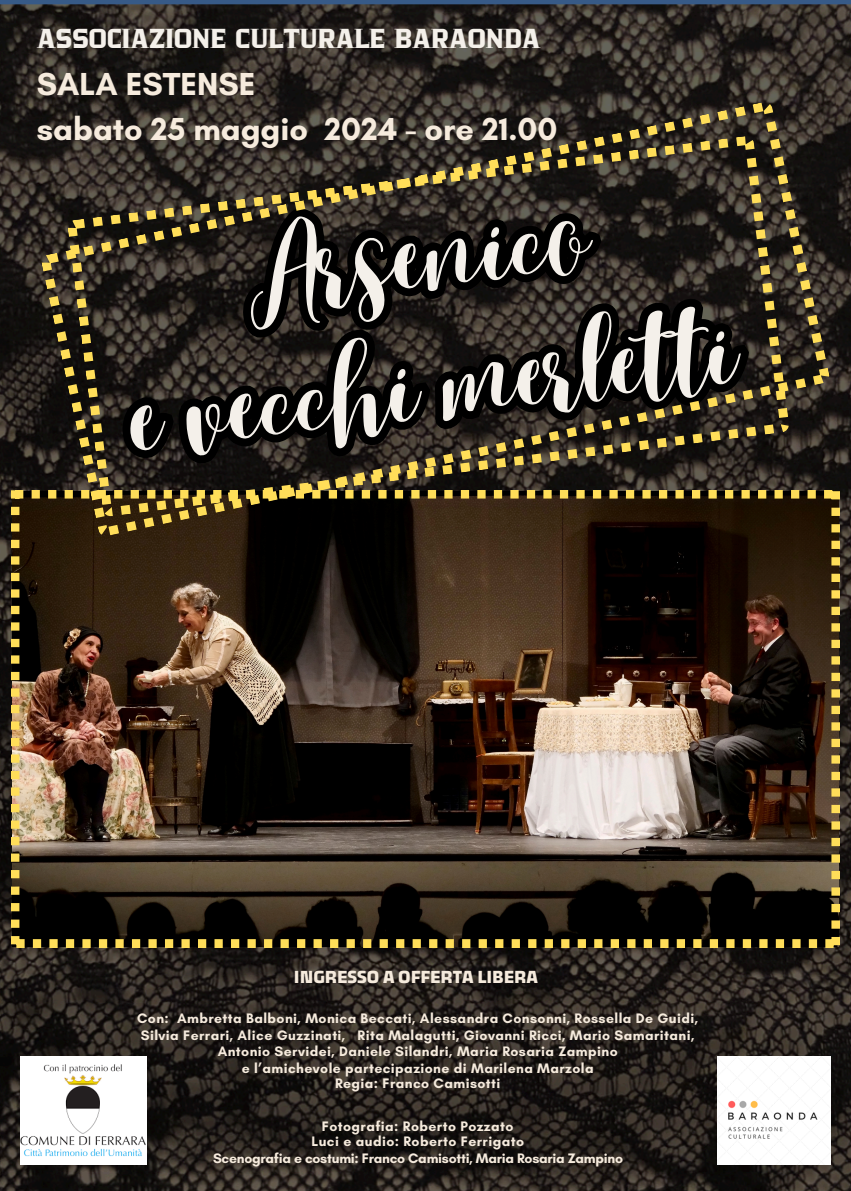
<style>
.page{position:relative;width:851px;height:1191px;background:#fff}
.page>*{position:absolute;margin:0;border:0;box-sizing:border-box;transform-origin:0 0}
.t1{font:300 94.3px/129.8px "Best";color:#f4f0ea;text-align:center}
.t2{font:700 32.4px/45px "Glacial Indifference";color:#f6ebdd}
.t3{font:26.6px "Zantiqa 4 F";letter-spacing:-.02em;color:#f4f0ea}
.t4{font:700 18px "Thicker";color:#f6ebdd}
.t5{font:700 14px "Glacial Indifference";letter-spacing:.03em;color:#f6ebdd}
.t6{font:700 14px "Glacial Indifference";letter-spacing:-.02em;color:#f6ebdd}
</style>
<div class="page">
<img style="left:0;top:0;width:850px;height:1190px">
<img style="left:717px;top:1056px;width:113px;height:108px">
<img style="left:20px;top:1056px;width:126px;height:108px">
<img style="left:11px;top:490px;width:828px;height:457px">
<svg style="left:158px;top:537px;width:627px;height:99px;background:#291c11"></svg>
<svg style="left:41px;top:101px;width:788px;height:436px;background:#2e281c"></svg>
<p class="t3" style="left:37px;top:28px;width:505px">ASSOCIAZIONE CULTURALE BARAONDA</p>
<p class="t2" style="left:37px;top:61px;width:522px">SALA ESTENSE<br>sabato 25 maggio 2024 - ore 21.00</p>
<p class="t1" style="left:106px;top:227px;width:613px;rotate:-7deg">Arsenico<br>e vecchi merletti</p>
<p class="t4" style="left:294px;top:967px;width:245px">INGRESSO A OFFERTA LIBERA</p>
<h2 class="t5" style="left:137px;top:1009px;width:562px">Con: Ambretta Balboni, Monica Beccati, Alessandra Consonni, Rossella De Guidi,</h2>
<h1 class="t5" style="left:141px;top:1026px;width:555px">Silvia Ferrari, Alice Guzzinati, Rita Malagutti, Giovanni Ricci, Mario Samaritani,</h1>
<p class="t5" style="left:218px;top:1042px;width:401px">Antonio Servidei, Daniele Silandri, Maria Rosaria Zampino</p>
<p class="t5" style="left:242px;top:1059px;width:353px">e l’amichevole partecipazione di Marilena Marzola</p>
<p class="t5" style="left:335px;top:1074px;width:167px">Regia: Franco Camisotti</p>
<h4 class="t5" style="left:322px;top:1117px;width:193px">Fotografia: Roberto Pozzato</h4>
<p class="t5" style="left:311px;top:1132px;width:214px">Luci e audio: Roberto Ferrigato</p>
<p class="t6" style="left:213px;top:1149px;width:411px">Scenografia e costumi: Franco Camisotti, Maria Rosaria Zampino</p>
</div>
